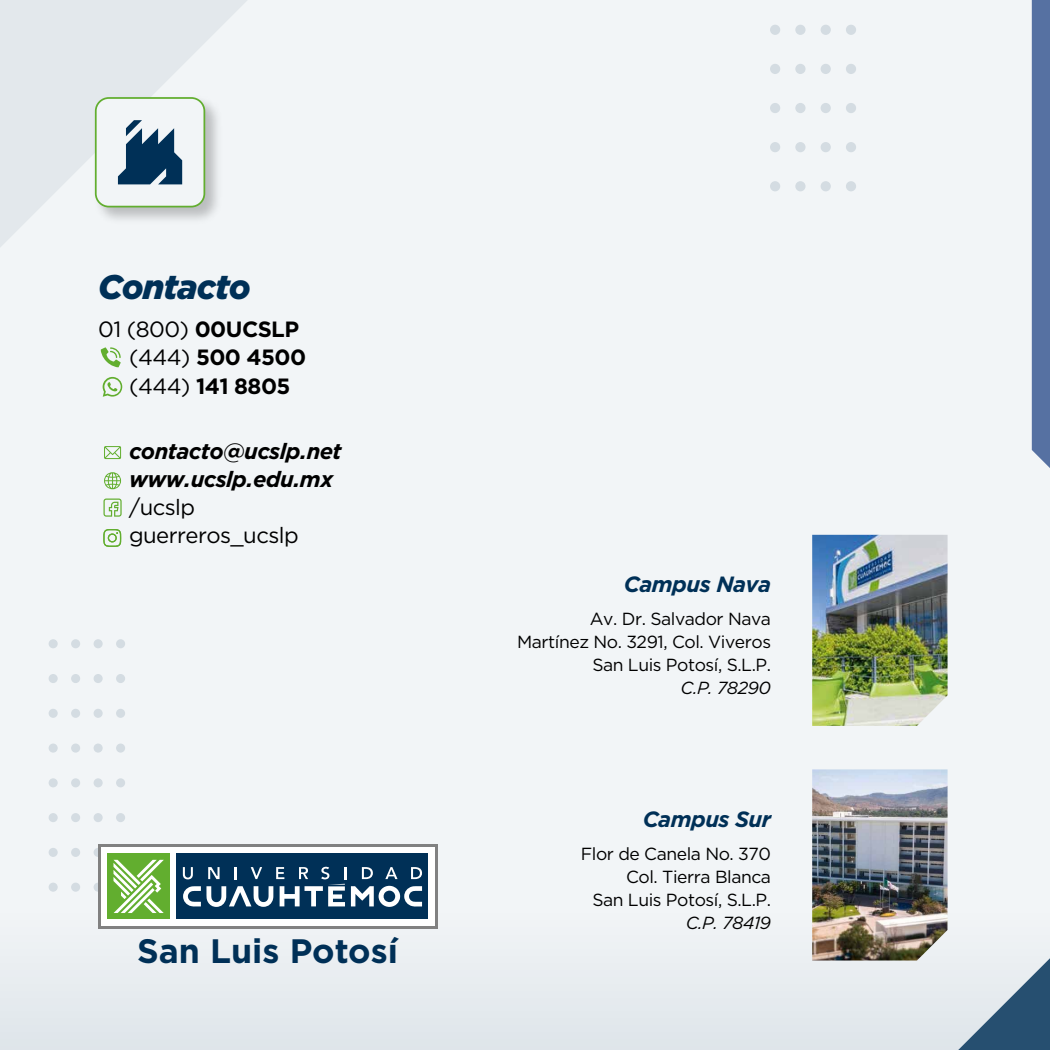
<style>
.page{position:relative;width:1050px;height:1050px;background:#f2f5f7}
.page>*{position:absolute;margin:0;border:0;box-sizing:border-box;transform-origin:0 0}
.t1{font:italic 900 34.12px "Gotham";letter-spacing:-.025em;color:#003057}
.t2{font:700 33.86px "Gotham";color:#003057}
.t3{font:700 22.05px/28.9px "Gotham";letter-spacing:-.025em;color:#000}
.t4{font:italic 700 22.05px/28.3px "Gotham";letter-spacing:-.025em;color:#000}
.t5{font:22.05px/28.3px "Gotham";letter-spacing:-.025em;color:#000}
.t6{font:italic 700 22.05px "Gotham";letter-spacing:-.025em;color:#003057}
.t7{font:17.5px/23px "Gotham";letter-spacing:-.025em;color:#000;text-align:right}
.t8{font:italic 17.5px "Gotham";letter-spacing:-.025em;color:#000}
.s1{font-weight:400}
</style>
<div class="page">
<svg style="left:0;top:0;width:247px;height:247px;fill:#e3e8ec"></svg>
<div style="left:0;top:906px;width:1050px;height:144px;background:#e8edf0"></div>
<svg style="left:958px;top:958px;width:92px;height:92px"></svg>
<div style="left:49px;top:883px;width:9px;height:9px;background:#d4dce2;border-radius:50%"></div>
<div style="left:49px;top:848px;width:9px;height:9px;background:#d4dce2;border-radius:50%"></div>
<div style="left:49px;top:813px;width:9px;height:9px;background:#d4dce2;border-radius:50%"></div>
<div style="left:49px;top:778px;width:9px;height:9px;background:#d4dce2;border-radius:50%"></div>
<div style="left:49px;top:744px;width:9px;height:9px;background:#d4dce2;border-radius:50%"></div>
<div style="left:49px;top:709px;width:9px;height:9px;background:#d4dce2;border-radius:50%"></div>
<div style="left:49px;top:674px;width:9px;height:9px;background:#d4dce2;border-radius:50%"></div>
<div style="left:49px;top:639px;width:9px;height:9px;background:#d4dce2;border-radius:50%"></div>
<div style="left:71px;top:883px;width:9px;height:9px;background:#d4dce2;border-radius:50%"></div>
<div style="left:71px;top:848px;width:9px;height:9px;background:#d4dce2;border-radius:50%"></div>
<div style="left:71px;top:813px;width:9px;height:9px;background:#d4dce2;border-radius:50%"></div>
<div style="left:71px;top:778px;width:9px;height:9px;background:#d4dce2;border-radius:50%"></div>
<div style="left:71px;top:744px;width:9px;height:9px;background:#d4dce2;border-radius:50%"></div>
<div style="left:71px;top:709px;width:9px;height:9px;background:#d4dce2;border-radius:50%"></div>
<div style="left:71px;top:674px;width:9px;height:9px;background:#d4dce2;border-radius:50%"></div>
<div style="left:71px;top:639px;width:9px;height:9px;background:#d4dce2;border-radius:50%"></div>
<div style="left:94px;top:883px;width:9px;height:9px;background:#d4dce2;border-radius:50%"></div>
<div style="left:94px;top:848px;width:9px;height:9px;background:#d4dce2;border-radius:50%"></div>
<div style="left:94px;top:813px;width:9px;height:9px;background:#d4dce2;border-radius:50%"></div>
<div style="left:94px;top:778px;width:9px;height:9px;background:#d4dce2;border-radius:50%"></div>
<div style="left:94px;top:744px;width:9px;height:9px;background:#d4dce2;border-radius:50%"></div>
<div style="left:94px;top:709px;width:9px;height:9px;background:#d4dce2;border-radius:50%"></div>
<div style="left:94px;top:674px;width:9px;height:9px;background:#d4dce2;border-radius:50%"></div>
<div style="left:94px;top:639px;width:9px;height:9px;background:#d4dce2;border-radius:50%"></div>
<div style="left:116px;top:813px;width:9px;height:9px;background:#d4dce2;border-radius:50%"></div>
<div style="left:116px;top:778px;width:9px;height:9px;background:#d4dce2;border-radius:50%"></div>
<div style="left:116px;top:744px;width:9px;height:9px;background:#d4dce2;border-radius:50%"></div>
<div style="left:116px;top:709px;width:9px;height:9px;background:#d4dce2;border-radius:50%"></div>
<div style="left:116px;top:674px;width:9px;height:9px;background:#d4dce2;border-radius:50%"></div>
<div style="left:116px;top:639px;width:9px;height:9px;background:#d4dce2;border-radius:50%"></div>
<div style="left:770px;top:181px;width:10px;height:10px;background:#d4dce2;border-radius:50%"></div>
<div style="left:770px;top:142px;width:10px;height:10px;background:#d4dce2;border-radius:50%"></div>
<div style="left:770px;top:103px;width:10px;height:10px;background:#d4dce2;border-radius:50%"></div>
<div style="left:770px;top:64px;width:10px;height:10px;background:#d4dce2;border-radius:50%"></div>
<div style="left:770px;top:25px;width:10px;height:10px;background:#d4dce2;border-radius:50%"></div>
<div style="left:795px;top:181px;width:11px;height:10px;background:#d4dce2;border-radius:50%"></div>
<div style="left:795px;top:142px;width:11px;height:10px;background:#d4dce2;border-radius:50%"></div>
<div style="left:795px;top:103px;width:11px;height:10px;background:#d4dce2;border-radius:50%"></div>
<div style="left:795px;top:64px;width:11px;height:10px;background:#d4dce2;border-radius:50%"></div>
<div style="left:795px;top:25px;width:11px;height:10px;background:#d4dce2;border-radius:50%"></div>
<div style="left:821px;top:181px;width:10px;height:10px;background:#d4dce2;border-radius:50%"></div>
<div style="left:821px;top:142px;width:10px;height:10px;background:#d4dce2;border-radius:50%"></div>
<div style="left:821px;top:103px;width:10px;height:10px;background:#d4dce2;border-radius:50%"></div>
<div style="left:821px;top:64px;width:10px;height:10px;background:#d4dce2;border-radius:50%"></div>
<div style="left:821px;top:25px;width:10px;height:10px;background:#d4dce2;border-radius:50%"></div>
<div style="left:846px;top:181px;width:10px;height:10px;background:#d4dce2;border-radius:50%"></div>
<div style="left:846px;top:142px;width:10px;height:10px;background:#d4dce2;border-radius:50%"></div>
<div style="left:846px;top:103px;width:10px;height:10px;background:#d4dce2;border-radius:50%"></div>
<div style="left:846px;top:64px;width:10px;height:10px;background:#d4dce2;border-radius:50%"></div>
<div style="left:846px;top:25px;width:10px;height:10px;background:#d4dce2;border-radius:50%"></div>
<img style="left:812px;top:535px;width:136px;height:191px">
<img style="left:812px;top:769px;width:136px;height:192px">
<svg style="left:103px;top:377px;width:19px;height:20px"></svg>
<svg style="left:101px;top:347px;width:20px;height:20px"></svg>
<div style="left:98px;top:844px;width:340px;height:85px;background:#818181"></div>
<div style="left:101px;top:847px;width:334px;height:79px;background:#fff"></div>
<div style="left:176px;top:854px;width:252px;height:65px;background:#003057"></div>
<div style="left:107px;top:854px;width:63px;height:65px;background:#62ae2f"></div>
<svg style="left:113px;top:860px;width:51px;height:53px"></svg>
<svg style="left:183px;top:867px;width:239px;height:40px"></svg>
<svg style="left:103px;top:529px;width:18px;height:18px"></svg>
<svg style="left:103px;top:499px;width:19px;height:18px"></svg>
<svg style="left:104px;top:472px;width:17px;height:17px"></svg>
<svg style="left:104px;top:446px;width:17px;height:13px"></svg>
<div style="left:1032px;top:0;width:18px;height:468px;background:#5671a2"></div>
<img style="left:89px;top:92px;width:138px;height:137px">
<div style="left:96px;top:98px;width:108px;height:109px;background:#f2f5f7;border-radius:13px"></div>
<div style="left:95px;top:97px;width:110px;height:110px;border:2px solid #62ae2f;border-radius:13px"></div>
<svg style="left:118px;top:120px;width:64px;height:64px"></svg>
<h1 class="t1" style="left:98px;top:263px;width:154px">Contacto</h1>
<p class="t3" style="left:129px;top:314px;width:179px;text-indent:-31px"><span class="s1">01 (800)</span> 00UCSLP <span class="s1">(444)</span> 500 4500 <span class="s1">(444)</span> 141 8805</p>
<p class="t4" style="left:129px;top:437px;width:214px">contacto@ucslp.net www.ucslp.edu.mx</p>
<p class="t5" style="left:129px;top:493px;width:171px">/ucslp guerreros_ucslp</p>
<h2 class="t2" style="left:137px;top:931px;width:262px">San Luis Potosí</h2>
<p class="t6" style="left:624px;top:570px;width:149px">Campus Nava</p>
<p class="t7" style="left:517px;top:607px;width:255px">Av. Dr. Salvador Nava<br>Martínez No. 3291, Col. Viveros<br>San Luis Potosí, S.L.P.</p>
<p class="t8" style="left:681px;top:677px;width:92px">C.P. 78290</p>
<p class="t6" style="left:643px;top:805px;width:130px">Campus Sur</p>
<p class="t7" style="left:581px;top:842px;width:192px">Flor de Canela No. 370<br>Col. Tierra Blanca<br>San Luis Potosí, S.L.P.</p>
<p class="t8" style="left:686px;top:911px;width:87px">C.P. 78419</p>
</div>
